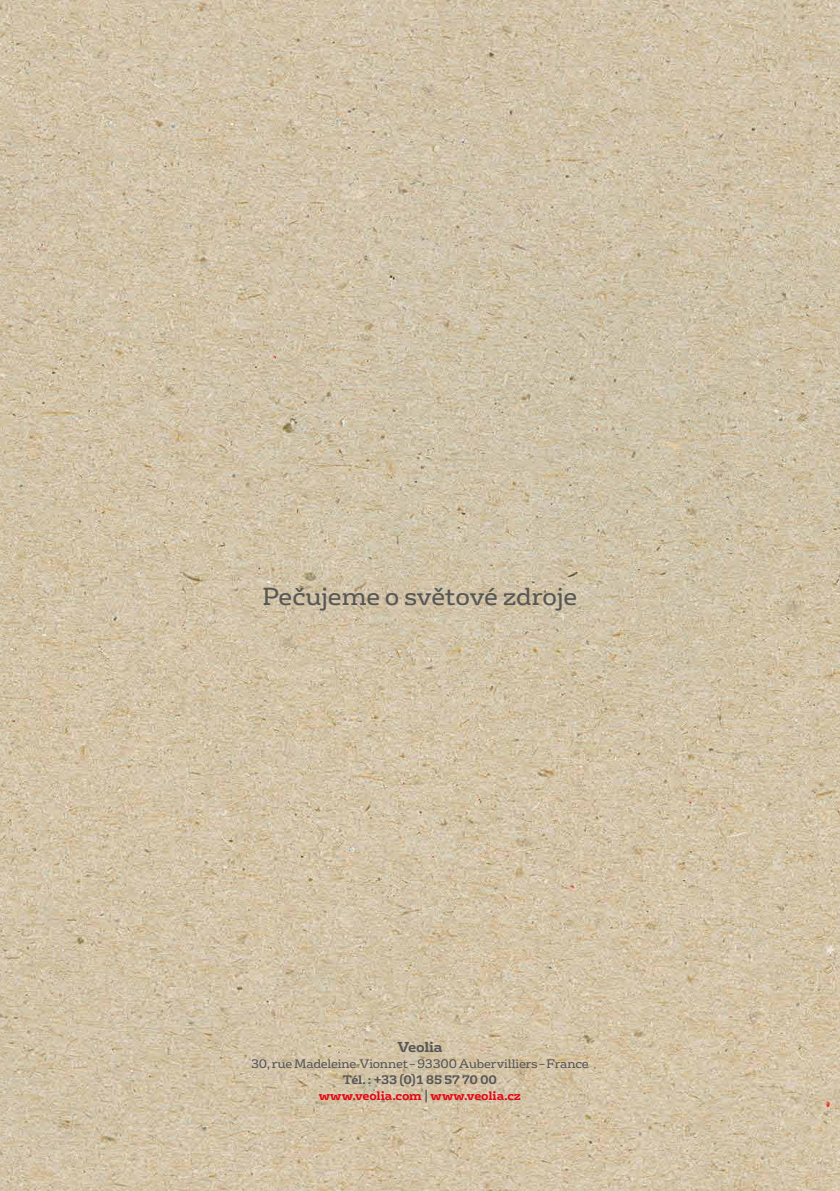
<style>
.page{position:relative;width:840px;height:1191px;background:#fff}
.page>*{position:absolute;margin:0;border:0;box-sizing:border-box;transform-origin:0 0}
.t1{font:24px "FS Rufus";letter-spacing:-.01em;color:#575756}
.t2{font:700 14px "FS Rufus";letter-spacing:-.025em;color:#575756}
.t3{font:12px "FS Rufus";letter-spacing:-.015em;color:#575756}
.t4{font:700 12px/16px "FS Rufus";letter-spacing:-.015em;color:#e30613;text-align:center}
.s1{color:#575756}
</style>
<div class="page">
<img style="left:0;top:0;width:839px;height:1191px">
<h1 class="t1" style="left:262px;top:577px;width:316px">Pečujeme o světové zdroje</h1>
<p class="t2" style="left:397px;top:1035px;width:47px">Veolia</p>
<p class="t3" style="left:251px;top:1054px;width:339px">30, rue Madeleine-Vionnet – 93300 Aubervilliers – France</p>
<p class="t4" style="left:318px;top:1070px;width:204px"><span class="s1">Tél. : +33 (0)1 85 57 70 00 </span>www.veolia.com <span class="s1">|</span> www.veolia.cz</p>
</div>
